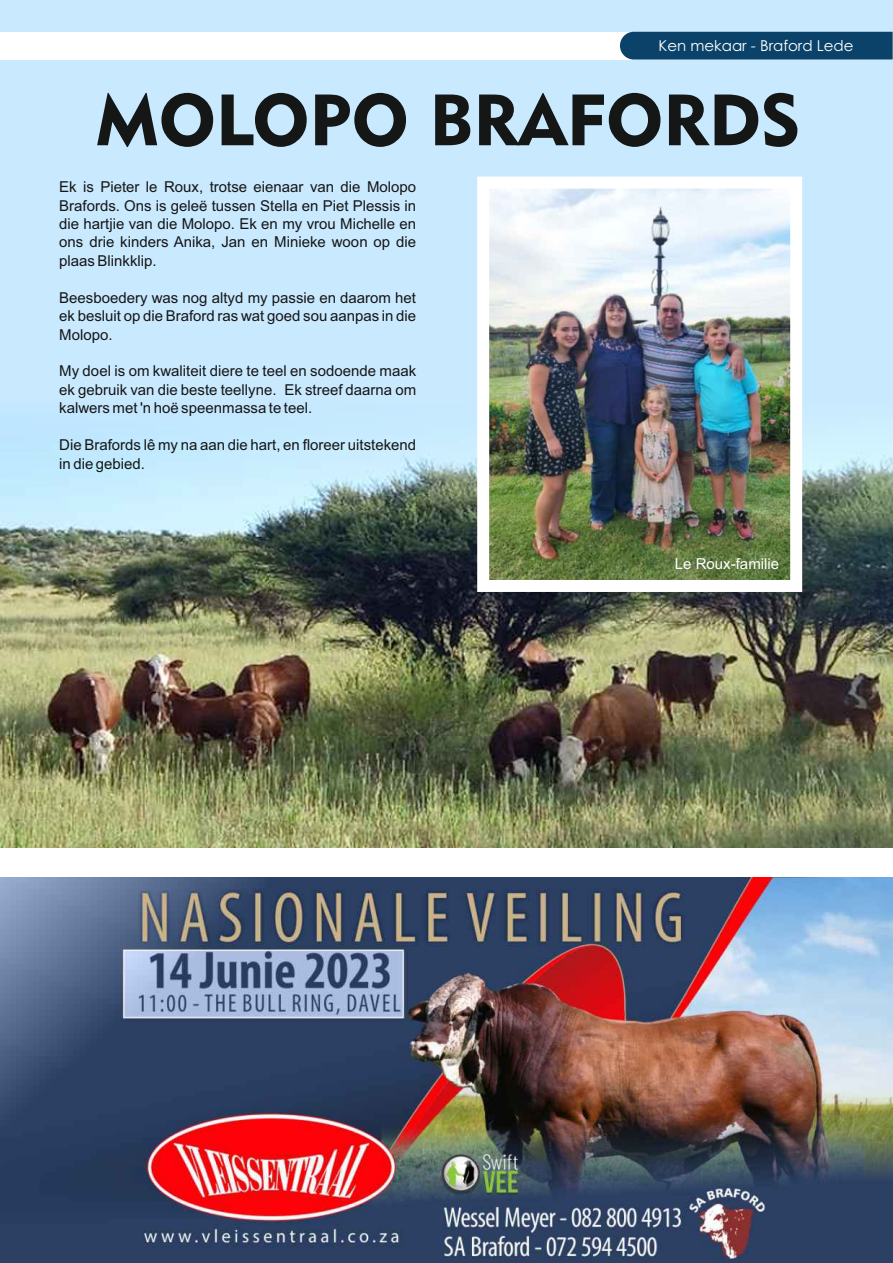
<style>
.page{position:relative;width:893px;height:1263px;background:#fff}
.page>*{position:absolute;margin:0;border:0;box-sizing:border-box;transform-origin:0 0}
.t1{font:71.55px "Geometric 415 BT Black A";color:#151616}
.t2{font:15px/18.5px "Arial";color:#151616;text-align:justify}
.t3{font:15px "Century Gothic";color:#fff}
.t4{font:15px "Arial";color:#fff}
</style>
<div class="page">
<div style="left:0;top:0;width:892px;height:750px;background:#c9e9ff"></div>
<img style="left:0;top:31px;width:893px;height:817px">
<div style="left:0;top:32px;width:893px;height:28px;background:#fff"></div>
<div style="left:620px;top:32px;width:273px;height:28px;background:#0a4269"></div>
<img style="left:490px;top:190px;width:299px;height:389px">
<div style="left:477px;top:177px;width:325px;height:415px;border:12px solid #fff"></div>
<img style="left:0;top:877px;width:893px;height:386px">
<p class="t3" style="left:658px;top:40px;width:197px">Ken mekaar - Braford Lede</p>
<h1 class="t1" style="left:95px;top:91px;width:706px">MOLOPO BRAFORDS</h1>
<p class="t2" style="left:59px;top:179px;width:359px">Ek is Pieter le Roux, trotse eienaar van die Molopo Brafords. Ons is geleë tussen Stella en Piet Plessis in die hartjie van die Molopo. Ek en my vrou Michelle en ons drie kinders Anika, Jan en Minieke woon op die plaas Blinkklip.</p>
<p class="t2" style="left:59px;top:290px;width:359px">Beesboedery was nog altyd my passie en daarom het ek besluit op die Braford ras wat goed sou aanpas in die Molopo.</p>
<p class="t2" style="left:59px;top:363px;width:359px">My doel is om kwaliteit diere te teel en sodoende maak ek gebruik van die beste teellyne. Ek streef daarna om kalwers met 'n hoë speenmassa te teel.</p>
<p class="t2" style="left:59px;top:437px;width:359px">Die Brafords lê my na aan die hart, en floreer uitstekend in die gebied.</p>
<p class="t4" style="left:675px;top:558px;width:106px">Le Roux-familie</p>
</div>
